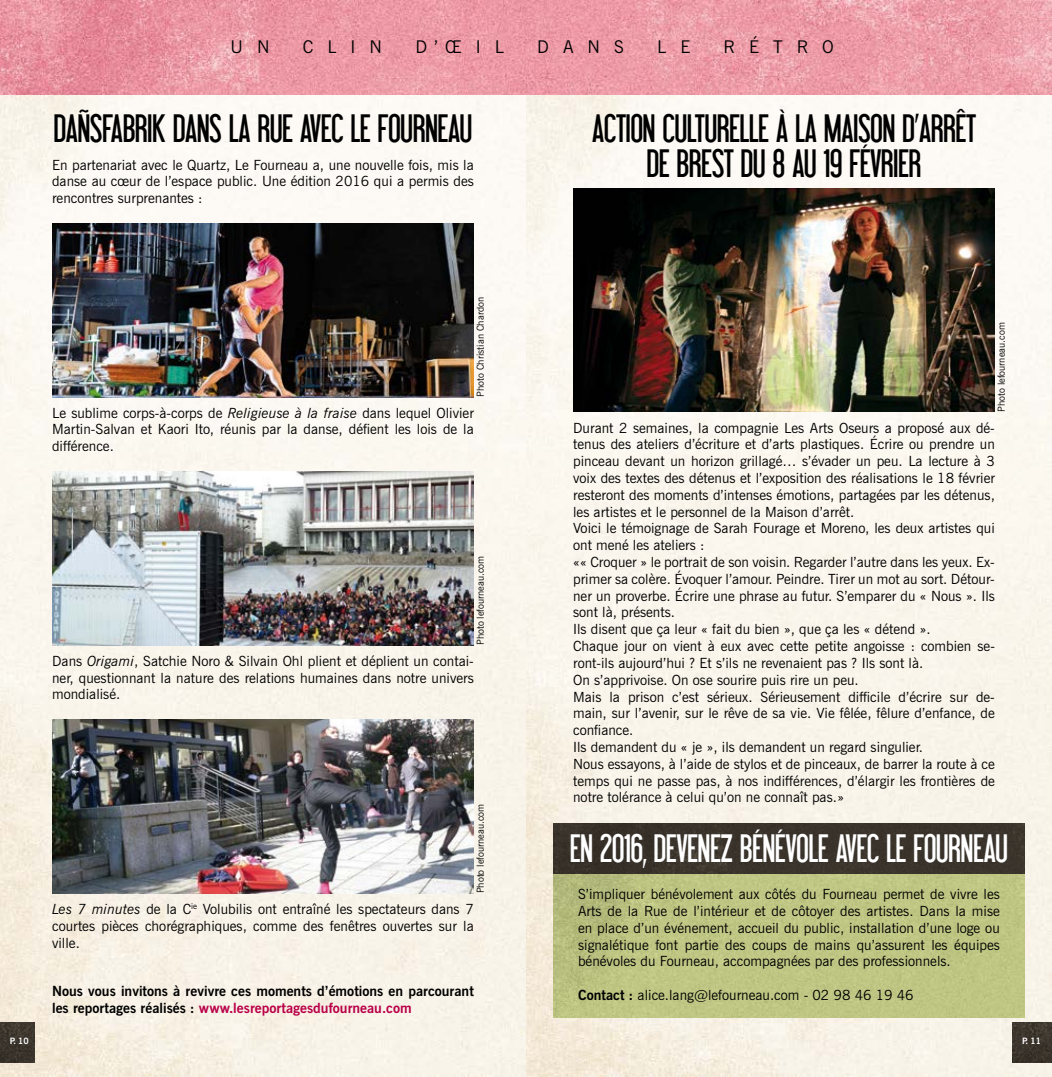
<style>
.page{position:relative;width:1052px;height:1077px;background:#fff}
.page>*{position:absolute;margin:0;border:0;box-sizing:border-box;transform-origin:0 0}
.t1{font:38.5px "Libel Suit";color:#000}
.t2{font:38.5px "Libel Suit";color:#fff}
.t3{font:17.5px "News Gothic BT";color:#000}
.t4{font:14px/16.8px "News Gothic BT";color:#000;text-align:justify}
.t5{font:700 14px/16.8px "News Gothic BT";color:#000}
.t6{font:9.62px "News Gothic BT";color:#000}
.t7{font:700 8.75px "News Gothic BT";color:#fff}
.s1{font-style:italic}
.s2{color:#b90049}
.s3{font-weight:700}
</style>
<div class="page">
<img style="left:0;top:94px;width:1052px;height:982px">
<img style="left:0;top:0;width:1052px;height:94px">
<img style="left:553px;top:873px;width:471px;height:144px">
<div style="left:553px;top:823px;width:471px;height:50px;background:#39332b"></div>
<img style="left:52px;top:223px;width:422px;height:174px">
<img style="left:52px;top:471px;width:422px;height:174px">
<img style="left:52px;top:719px;width:422px;height:174px">
<img style="left:573px;top:189px;width:422px;height:223px">
<img style="left:0;top:1022px;width:35px;height:40px">
<img style="left:1012px;top:1022px;width:40px;height:40px">
<p class="t3" style="left:231px;top:36px;width:19px">Un</p>
<p class="t3" style="left:303px;top:36px;width:18px">cl</p>
<p class="t3" style="left:350px;top:36px;width:30px">i n</p>
<p class="t3" style="left:415px;top:36px;width:85px">d’œ i l</p>
<p class="t3" style="left:537px;top:36px;width:23px">dans</p>
<p class="t3" style="left:657px;top:36px;width:17px">le</p>
<p class="t3" style="left:723px;top:36px;width:68px">r étr</p>
<p class="t3" style="left:822px;top:36px;width:13px">o</p>
<h1 class="t1" style="left:54px;top:108px;width:348px">DAÑSFABRIK DANS LA RUE AVEC LE FOURNEAU</h1>
<p class="t4" style="left:52px;top:156px;width:423px">En partenariat avec le Quartz, Le Fourneau a, une nouvelle fois, mis la danse au cœur de l’espace public. U ne édition 2016 qui a permis des rencontres surprenantes :</p>
<p class="t6" style="left:474px;top:397px;width:101px;rotate:-90deg">Photo Christian Chardon</p>
<p class="t4" style="left:52px;top:404px;width:423px">Le sublime corps-à-corps de <span class="s1">Religieuse à la fraise</span> dans lequel Olivier Martin-Salvan et Kaori Ito, réunis par la danse, défient les lois de la différence.</p>
<p class="t6" style="left:474px;top:645px;width:91px;rotate:-90deg">Photo lefourneau.com</p>
<p class="t4" style="left:52px;top:652px;width:423px">Dans <span class="s1">Origami</span>, Satchie Noro &amp; Silvain Ohl plient et déplient un contai&shy;ner, questionnant la nature des relations humaines dans notre univers mondialisé.</p>
<p class="t6" style="left:474px;top:893px;width:91px;rotate:-90deg">Photo lefourneau.com</p>
<p class="t4" style="left:52px;top:900px;width:423px"><span class="s1">Les 7 minutes</span> de la C<sup>ie</sup> Volubilis ont entraîné les spectateurs dans 7 courtes pièces chorégraphiques, comme des fenêtres ouvertes sur la ville.</p>
<p class="t5" style="left:52px;top:982px;width:423px">Nous vous invitons à revivre ces moments d’émotions en parcourant les reportages réalisés : <span class="s2">www.lesreportagesdufourneau.com</span></p>
<h1 class="t1" style="left:592px;top:108px;width:23px">ACTION</h1>
<h1 class="t1" style="left:662px;top:108px;width:12px">CULTURELLE</h1>
<h1 class="t1" style="left:776px;top:108px;width:61px">À LA MAISON</h1>
<h1 class="t1" style="left:902px;top:108px;width:75px">D’ARRÊT</h1>
<h1 class="t1" style="left:647px;top:143px;width:43px">DE BREST</h1>
<h1 class="t1" style="left:741px;top:143px;width:151px">DU 8 AU 19 FÉVRIER</h1>
<p class="t6" style="left:995px;top:412px;width:91px;rotate:-90deg">Photo lefourneau.com</p>
<p class="t4" style="left:573px;top:419px;width:423px;text-align:left">Durant 2 semaines, la compagnie Les Arts Oseurs a proposé aux dé&shy;tenus des ateliers d’écriture et d’arts plastiques. Écrire ou prendre un pinceau devant un horizon grillagé… s’évader un peu. La lecture à 3 voix des textes des détenus et l’exposition des réalisations le 18 février resteront des moments d’intenses émotions, partagées par les détenus, les artistes et le personnel de la Maison d’arrêt.<br>Voici le témoignage de Sarah Fourage et Moreno, les deux artistes qui ont mené les ateliers :<br>«« Croquer » le portrait de son voisin. Regarder l’autre dans les yeux. Ex&shy;primer sa colère. Évoquer l’amour. Peindre. Tirer un mot au sort. Détour&shy;ner un proverbe. Écrire une phrase au futur. S’emparer du « Nous ». I ls sont là, présents.<br>I ls disent que ça leur « fait du bien », que ça les « détend ».<br>Chaque jour on vient à eux avec cette petite angoisse : combien se&shy;ront-ils aujourd’hui ? Et s’ils ne revenaient pas ? I ls sont là.<br>On s’apprivoise. On ose sourire puis rire un peu.<br>Mais la prison c’est sérieux. Sérieusement difficile d’écrire sur de&shy;main, sur l’avenir, sur le rêve de sa vie. Vie fêlée, fêlure d’enfance, de confiance.<br>I ls demandent du « je », ils demandent un regard singulier.<br>Nous essayons, à l’aide de stylos et de pinceaux, de barrer la route à ce temps qui ne passe pas, à nos indifférences, d’élargir les frontières de notre tolérance à celui qu’on ne connaît pas.»</p>
<h1 class="t2" style="left:570px;top:827px;width:367px">EN 2016, DEVENEZ BÉNÉVOLE AVEC LE FOURNEAU</h1>
<p class="t4" style="left:578px;top:885px;width:423px">S’impliquer bénévolement aux côtés du Fourneau permet de vivre les Arts de la Rue de l’intérieur et de côtoyer des artistes. Dans la mise en place d’un événement, accueil du public, installation d’une loge ou signalétique font partie des coups de mains qu’assurent les équipes bénévoles du Fourneau, accompagnées par des professionnels.</p>
<p class="t4" style="left:578px;top:986px;width:337px"><span class="s3">Contact :</span> alice.lang@lefourneau.com - 02 98 46 19 46</p>
<p class="t7" style="left:10px;top:1035px;width:20px">p. 10</p>
<p class="t7" style="left:1022px;top:1035px;width:20px">p. 11</p>
</div>
